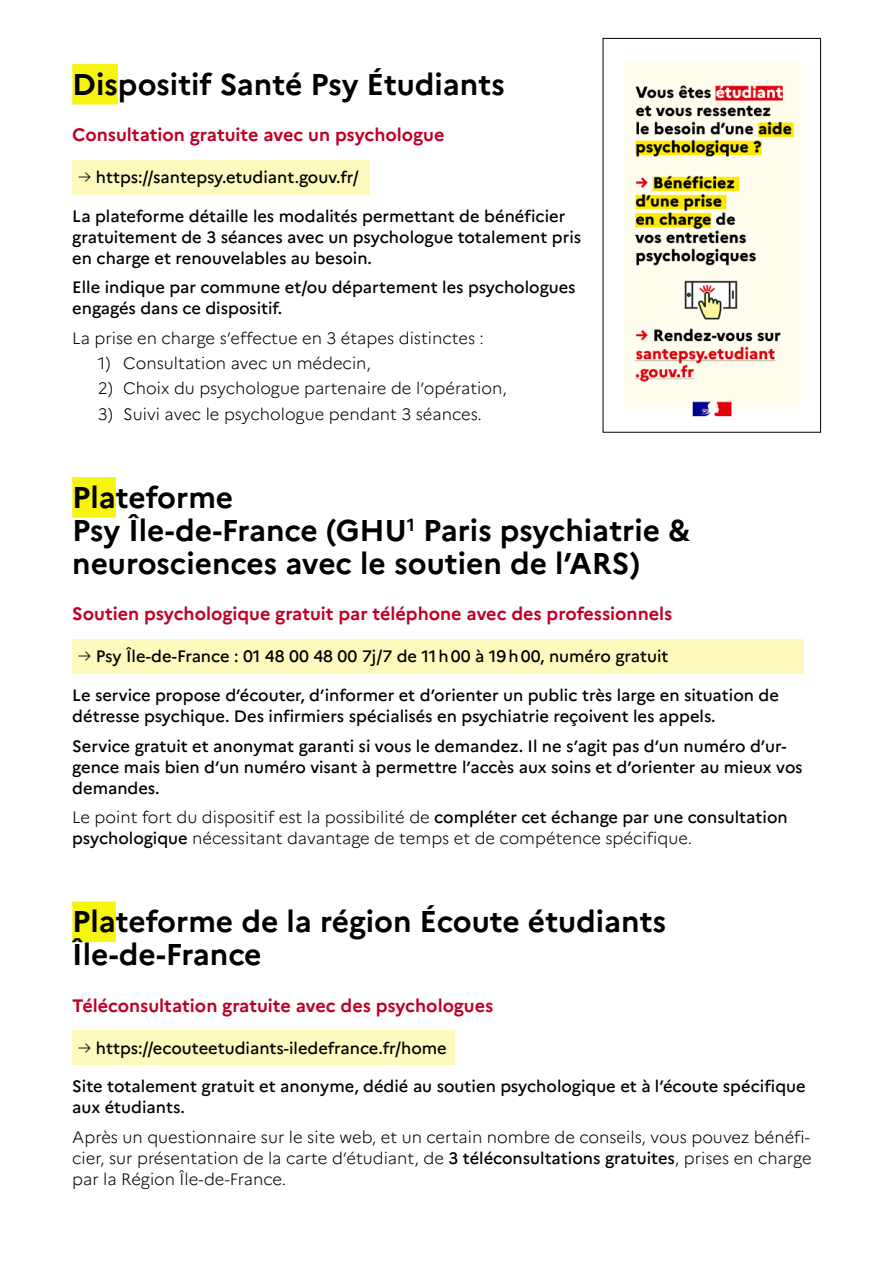
<style>
.page{position:relative;width:893px;height:1263px;background:#fff}
.page>*{position:absolute;margin:0;border:0;box-sizing:border-box;transform-origin:0 0}
.t1{font:700 30px/33px "Marianne";color:#000}
.t2{font:700 18px "Marianne";color:#be0027}
.t3{font:500 16.5px/21px "Marianne";color:#000}
.t4{font:300 16.5px/21px "Marianne";color:#000}
.s1{font-weight:300}
.s2{font-weight:500}
</style>
<div class="page">
<div style="left:72px;top:64px;width:46px;height:41px;background:#f7f410"></div>
<div style="left:72px;top:477px;width:44px;height:41px;background:#f7f410"></div>
<div style="left:72px;top:901px;width:44px;height:41px;background:#f7f410"></div>
<div style="left:72px;top:160px;width:298px;height:34px;background:#fefabe"></div>
<div style="left:72px;top:639px;width:732px;height:34px;background:#fefabe"></div>
<div style="left:72px;top:1030px;width:383px;height:34px;background:#fefabe"></div>
<img style="left:623px;top:62px;width:178px;height:355px">
<div style="left:603px;top:38px;width:218px;height:394px;border:1px solid #000"></div>
<h1 class="t1" style="left:72px;top:68px;width:434px">Dispositif Santé Psy Étudiants</h1>
<p class="t2" style="left:72px;top:124px;width:374px">Consultation gratuite avec un psychologue</p>
<p class="t3" style="left:78px;top:167px;width:282px"><span class="s1">→</span> https://santepsy.etudiant.gouv.fr/</p>
<p class="t3" style="left:72px;top:205px;width:510px">La plateforme détaille les modalités permettant de bénéficier gratuitement de 3 séances avec un psychologue totalement pris en charge et renouvelables au besoin.</p>
<p class="t3" style="left:72px;top:277px;width:505px">Elle indique par commune et/ou département les psychologues engagés dans ce dispositif.</p>
<p class="t4" style="left:72px;top:327px;width:413px">La prise en charge s’effectue en 3 étapes distinctes :</p>
<p class="t4" style="left:98px;top:353px;width:275px">1) Consultation avec un médecin,</p>
<p class="t4" style="left:98px;top:378px;width:411px">2) Choix du psychologue partenaire de l’opération,</p>
<p class="t4" style="left:98px;top:403px;width:386px">3) Suivi avec le psychologue pendant 3 séances.</p>
<h1 class="t1" style="left:72px;top:481px;width:620px">Plateforme<br>Psy Île-de-France (GHU<sup>1</sup> Paris psychiatrie &amp; neurosciences avec le soutien de l’ARS)</h1>
<p class="t2" style="left:72px;top:603px;width:602px">Soutien psychologique gratuit par téléphone avec des professionnels</p>
<p class="t3" style="left:78px;top:646px;width:592px"><span class="s1">→</span> Psy Île-de-France : 01 48 00 48 00 7j/7 de 11h00 à 19h00, numéro gratuit</p>
<p class="t3" style="left:72px;top:684px;width:708px">Le service propose d’écouter, d’informer et d’orienter un public très large en situation de détresse psychique. Des infirmiers spécialisés en psychiatrie reçoivent les appels.</p>
<p class="t3" style="left:72px;top:735px;width:732px">Service gratuit et anonymat garanti si vous le demandez. Il ne s’agit pas d’un numéro d’ur&shy;gence mais bien d’un numéro visant à permettre l’accès aux soins et d’orienter au mieux vos demandes.</p>
<p class="t4" style="left:72px;top:807px;width:717px">Le point fort du dispositif est la possibilité de <span class="s2">compléter cet échange par une consultation psychologique</span> nécessitant davantage de temps et de compétence spécifique.</p>
<h1 class="t1" style="left:72px;top:905px;width:595px">Plateforme de la région Écoute étudiants<br>Île-de-France</h1>
<p class="t2" style="left:72px;top:994px;width:422px">Téléconsultation gratuite avec des psychologues</p>
<p class="t3" style="left:78px;top:1037px;width:370px"><span class="s1">→</span> https://ecouteetudiants-iledefrance.fr/home</p>
<p class="t3" style="left:72px;top:1076px;width:735px">Site totalement gratuit et anonyme, dédié au soutien psychologique et à l’écoute spécifique aux étudiants.</p>
<p class="t4" style="left:72px;top:1126px;width:741px;text-align:justify">Après un questionnaire sur le site web, et un certain nombre de conseils, vous pouvez bénéfi&shy;cier, sur présentation de la carte d’étudiant, de <span class="s2">3 téléconsultations gratuites</span>, prises en charge par la Région Île-de-France.</p>
</div>
